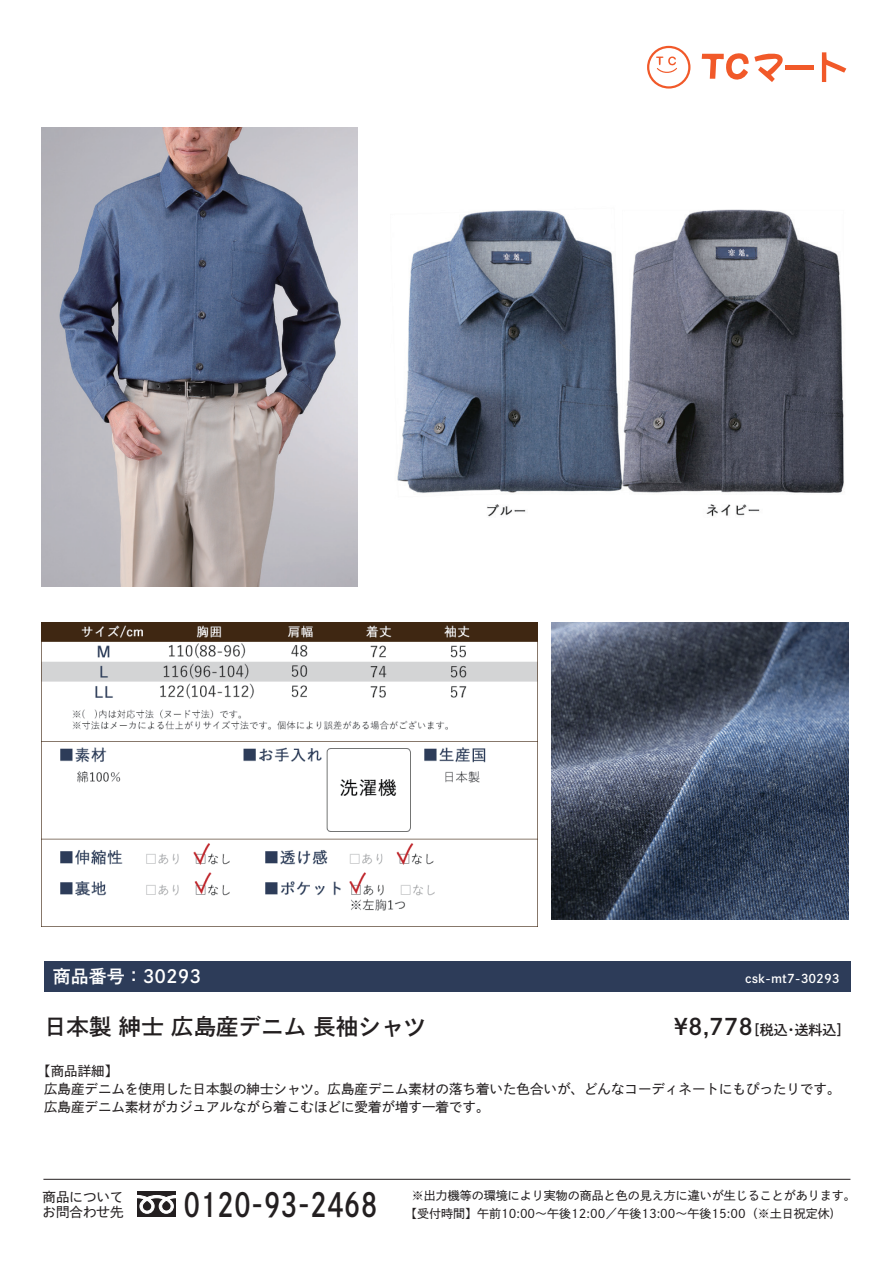
<style>
.page{position:relative;width:893px;height:1263px;background:#fff}
.page>*{position:absolute;margin:0;border:0;box-sizing:border-box;transform-origin:0 0}
.t1{font:32.55px "DNP Shuei Go Kin Std B";color:#231f20;scale:.8 1}
.t2{font:22.5px "DNP Shuei Go Kin Std B";color:#231f20}
.t3{font:18px "DNP Shuei Go Kin Std B";color:#fff}
.t4{font:13.95px "DNP Shuei Go Kin Std B";color:#231f20}
.t5{font:13.5px/18px "DNP Shuei Go Kin Std M";color:#231f20}
.t6{font:12px "DNP Shuei Go Kin Std M";color:#231f20}
.t7{font:12px "DNP Shuei Go Kin Std B";color:#fff}
.s1{font-size:22.5px}
</style>
<div class="page">
<img style="left:397px;top:209px;width:447px;height:308px">
<img style="left:552px;top:623px;width:296px;height:296px">
<img style="left:42px;top:623px;width:495px;height:304px">
<img style="left:41px;top:128px;width:317px;height:458px">
<div style="left:44px;top:961px;width:806px;height:31px;background:#2d3c59"></div>
<div style="left:137px;top:1191px;width:39px;height:26px;background:#231f20"></div>
<svg style="left:137px;top:1195px;width:39px;height:19px"></svg>
<hr style="left:43px;top:1179px;width:807px;height:1px;background:#231f20">
<svg style="left:822px;top:52px;width:24px;height:30px"></svg>
<svg style="left:702px;top:53px;width:81px;height:29px"></svg>
<div style="left:785px;top:65px;width:28px;height:5px;background:#f15929"></div>
<svg style="left:647px;top:46px;width:43px;height:43px"></svg>
<div style="left:649px;top:48px;width:39px;height:38px;background:#fff;border-radius:50%"></div>
<svg style="left:656px;top:56px;width:21px;height:17px"></svg>
<h3 class="t3" style="left:53px;top:964px;width:150px">商品番号：30293</h3>
<p class="t7" style="left:745px;top:970px;width:96px">csk-mt7-30293</p>
<h2 class="t2" style="left:44px;top:1011px;width:383px">日本製 紳士 広島産デニム 長袖シャツ</h2>
<p class="t4" style="left:674px;top:1020px;width:178px"><span class="s1">¥8,778</span>［税込・送料込］</p>
<p class="t5" style="left:44px;top:1062px;width:798px;text-indent:-7px">【商品詳細】<br>広島産デニムを使用した日本製の紳士シャツ。広島産デニム素材の落ち着いた色合いが、どんなコーディネートにもぴったりです。広島産デニム素材がカジュアルながら着こむほどに愛着が増す一着です。</p>
<p class="t5" style="left:43px;top:1189px;width:82px;line-height:15px">商品についてお問合わせ先</p>
<h1 class="t1" style="left:184px;top:1182px;width:244px">0120-93-2468</h1>
<p class="t6" style="left:412px;top:1188px;width:445px">※出力機等の環境により実物の商品と色の見え方に違いが生じることがあります。</p>
<p class="t6" style="left:411px;top:1205px;width:436px">【受付時間】午前10:00～午後12:00／午後13:00～午後15:00（※土日祝定休)　</p>
</div>
